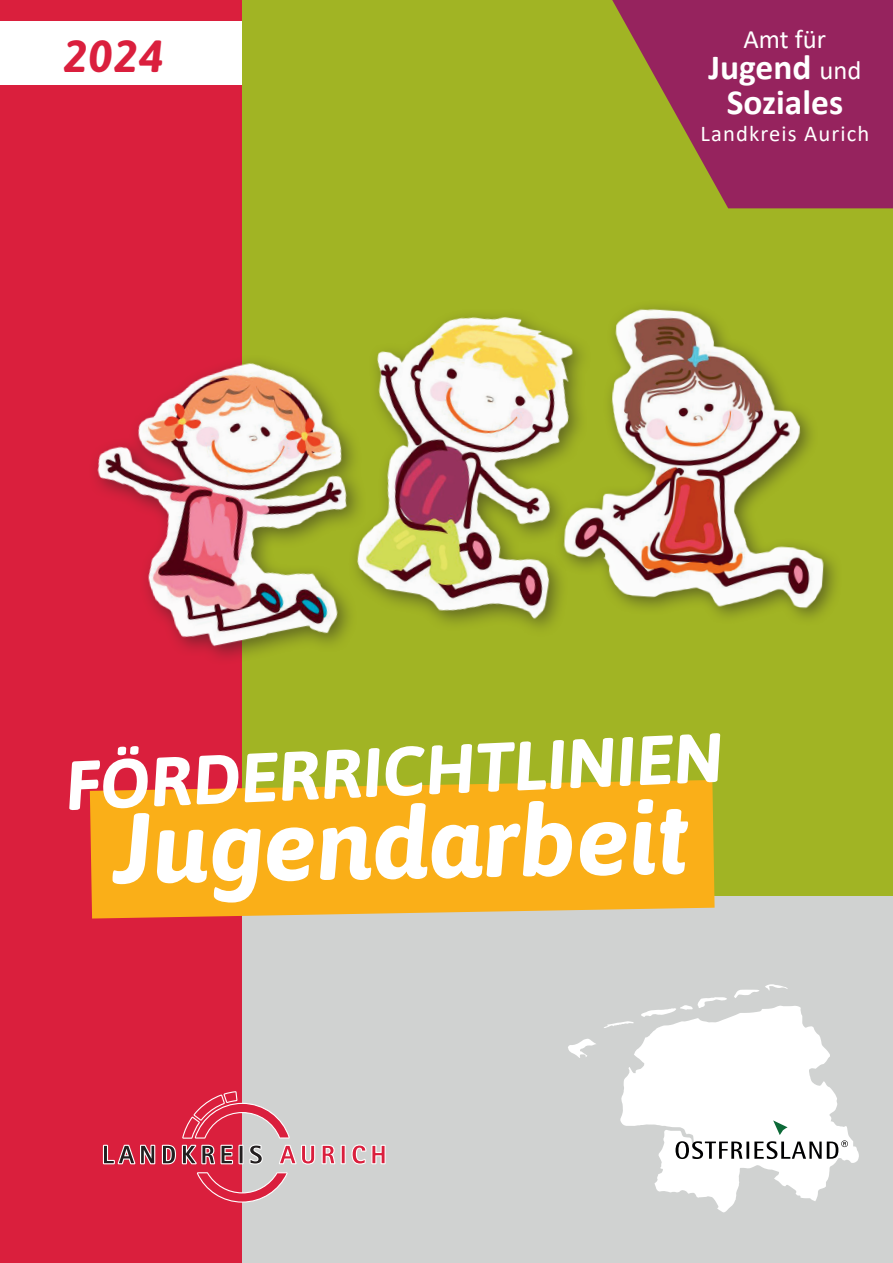
<style>
.page{position:relative;width:893px;height:1263px;background:#fff}
.page>*{position:absolute;margin:0;border:0;box-sizing:border-box;transform-origin:0 0}
.t1{font:italic 700 99.6px "Asap";color:#fff}
.t2{font:italic 700 69.15px "Asap";color:#fff}
.t3{font:italic 700 45px "Asap";color:#da1f3d}
.t4{font:700 35.4px/35.4px "Calibri";color:#fff;text-align:center}
.t5{font:26.55px "Calibri";color:#fff}
.t6{font:22.65px "Calibri";letter-spacing:.05em;color:#fff}
.s1{font-weight:400;font-size:26.55px}
</style>
<div class="page">
<div style="left:0;top:0;width:893px;height:900px;background:#a1b424"></div>
<div style="left:241px;top:897px;width:652px;height:366px;background:#d0d2d1"></div>
<svg style="left:568px;top:984px;width:291px;height:228px;fill:#d0d2d1"></svg>
<svg style="left:675px;top:1120px;width:173px;height:39px"></svg>
<div style="left:0;top:0;width:241px;height:1263px;background:#da1f3d"></div>
<svg style="left:612px;top:0;width:281px;height:208px;fill:#96235e"></svg>
<svg style="left:103px;top:1091px;width:283px;height:111px"></svg>
<div style="left:0;top:21px;width:241px;height:64px;background:#fff"></div>
<svg style="left:90px;top:780px;width:625px;height:138px;background:#f5ad1f"></svg>
<img style="left:95px;top:311px;width:198px;height:377px">
<img style="left:293px;top:316px;width:261px;height:328px">
<img style="left:550px;top:307px;width:286px;height:312px">
<p class="t3" style="left:64px;top:29px;width:101px">2024</p>
<p class="t5" style="left:744px;top:21px;width:84px">Amt für</p>
<p class="t4" style="left:708px;top:49px;width:154px">Jugend <span class="s1">und<br></span>Soziales</p>
<p class="t6" style="left:700px;top:118px;width:170px">Landkreis Aurich</p>
<h2 class="t2" style="left:63px;top:748px;width:660px;rotate:-3deg">FÖRDERRICHTLINIEN</h2>
<h1 class="t1" style="left:113px;top:790px;width:578px;rotate:-1deg">Jugendarbeit</h1>
</div>
